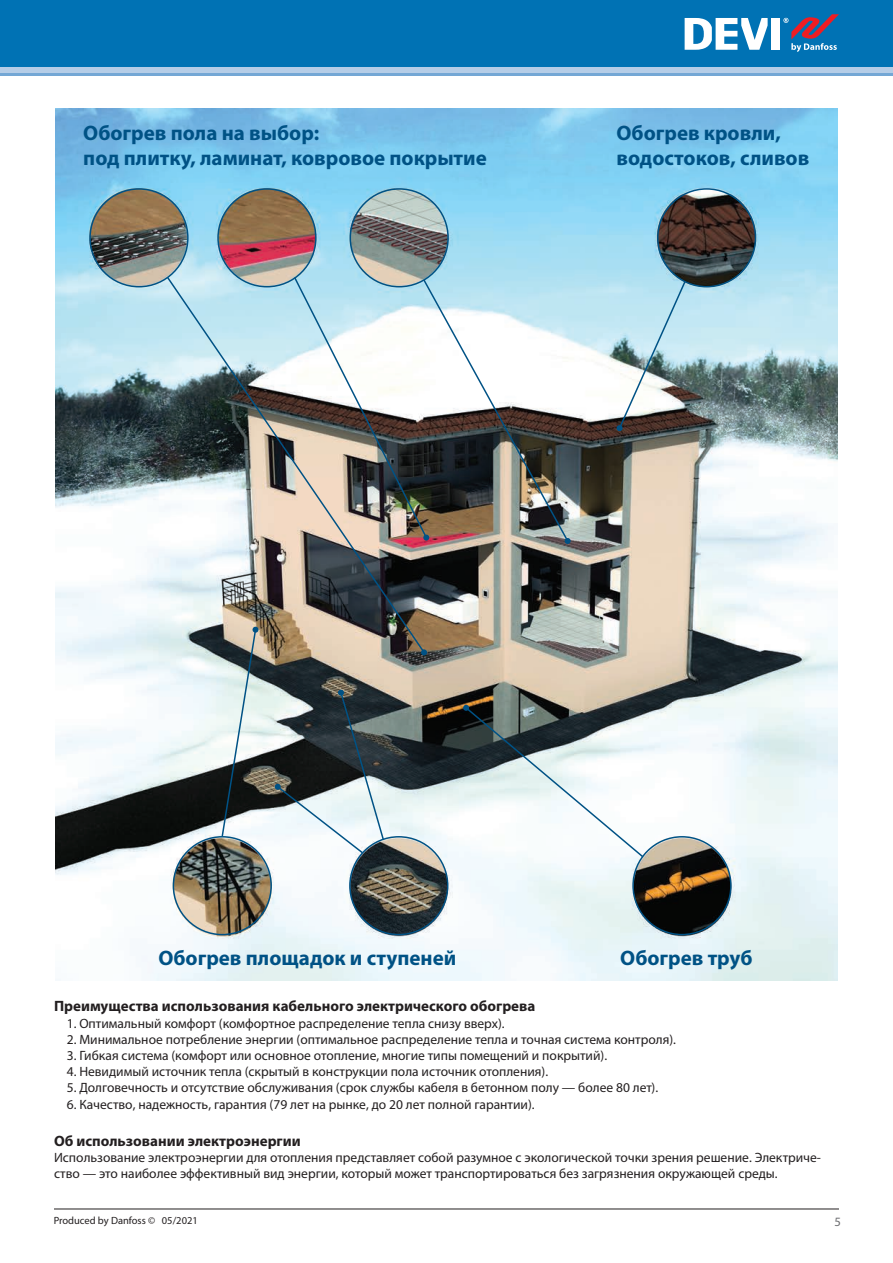
<style>
.page{position:relative;width:893px;height:1263px;background:#fff}
.page>*{position:absolute;margin:0;border:0;box-sizing:border-box;transform-origin:0 0}
.t1{font:700 21px/25.2px "Myriad Pro";color:#005285}
.t2{font:700 15px "Myriad Pro";color:#231f20}
.t3{font:13.5px/16.2px "Myriad Pro";color:#231f20}
.t4{font:12.75px "Myriad Pro";color:#6c6d70}
.t5{font:10.5px "Myriad Pro";color:#231f20}
</style>
<div class="page">
<div style="left:0;top:70px;width:893px;height:6px;background:#74a7d5"></div>
<div style="left:0;top:0;width:893px;height:67px;background:#0072b4"></div>
<div style="left:0;top:67px;width:893px;height:6px;background:#b5cde7"></div>
<div style="left:771px;top:18px;width:9px;height:32px;background:#fff"></div>
<svg style="left:685px;top:18px;width:83px;height:32px"></svg>
<svg style="left:783px;top:14px;width:56px;height:38px"></svg>
<hr style="left:54px;top:1208px;width:785px;height:1px;background:#231f20">
<img style="left:56px;top:109px;width:782px;height:871px">
<div style="left:89px;top:188px;width:100px;height:99px;border:2px solid #005285;border-radius:50%"></div>
<div style="left:173px;top:836px;width:99px;height:99px;border:2px solid #005285;border-radius:50%"></div>
<div style="left:349px;top:836px;width:99px;height:99px;border:2px solid #005285;border-radius:50%"></div>
<div style="left:632px;top:836px;width:100px;height:99px;border:2px solid #005285;border-radius:50%"></div>
<div style="left:217px;top:188px;width:100px;height:99px;border:2px solid #005285;border-radius:50%"></div>
<div style="left:350px;top:188px;width:99px;height:99px;border:2px solid #005285;border-radius:50%"></div>
<div style="left:657px;top:188px;width:99px;height:99px;border:2px solid #005285;border-radius:50%"></div>
<img style="left:166px;top:276px;width:260px;height:378px">
<svg style="left:421px;top:649px;width:6px;height:6px"></svg>
<img style="left:293px;top:276px;width:278px;height:268px">
<img style="left:617px;top:280px;width:70px;height:151px">
<svg style="left:221px;top:627px;width:37px;height:211px"></svg>
<svg style="left:275px;top:690px;width:110px;height:165px"></svg>
<svg style="left:463px;top:705px;width:182px;height:154px"></svg>
<h1 class="t1" style="left:83px;top:121px;width:405px">Обогрев пола на выбор:<br>под плитку, ламинат, ковровое покрытие</h1>
<h1 class="t1" style="left:617px;top:121px;width:194px">Обогрев кровли, водостоков, сливов</h1>
<h1 class="t1" style="left:158px;top:945px;width:299px">Обогрев площадок и ступеней</h1>
<h1 class="t1" style="left:620px;top:945px;width:134px">Обогрев труб</h1>
<p class="t2" style="left:54px;top:998px;width:483px">Преимущества использования кабельного электрического обогрева</p>
<p class="t3" style="left:67px;top:1015px;width:439px">1. Оптимальный комфорт (комфортное распределение тепла снизу вверх).</p>
<p class="t3" style="left:67px;top:1031px;width:611px">2. Минимальное потребление энергии (оптимальное распределение тепла и точная система контроля).</p>
<p class="t3" style="left:67px;top:1047px;width:542px">3. Гибкая система (комфорт или основное отопление, многие типы помещений и покрытий).</p>
<p class="t3" style="left:67px;top:1064px;width:483px">4. Невидимый источник тепла (скрытый в конструкции пола источник отопления).</p>
<p class="t3" style="left:67px;top:1080px;width:593px">5. Долговечность и отсутствие обслуживания (срок службы кабеля в бетонном полу — более 80 лет).</p>
<p class="t3" style="left:67px;top:1096px;width:469px">6. Качество, надежность, гарантия (79 лет на рынке, до 20 лет полной гарантии).</p>
<p class="t2" style="left:54px;top:1132px;width:248px">Об использовании электроэнергии</p>
<p class="t3" style="left:54px;top:1149px;width:768px">Использование электроэнергии для отопления представляет собой разумное с экологической точки зрения решение. Электриче&shy;ство — это наиболее эффективный вид энергии, который может транспортироваться без загрязнения окружающей среды.</p>
<p class="t5" style="left:54px;top:1214px;width:146px">Produced by Danfoss © 05/2021</p>
<p class="t4" style="left:834px;top:1215px;width:8px">5</p>
</div>
